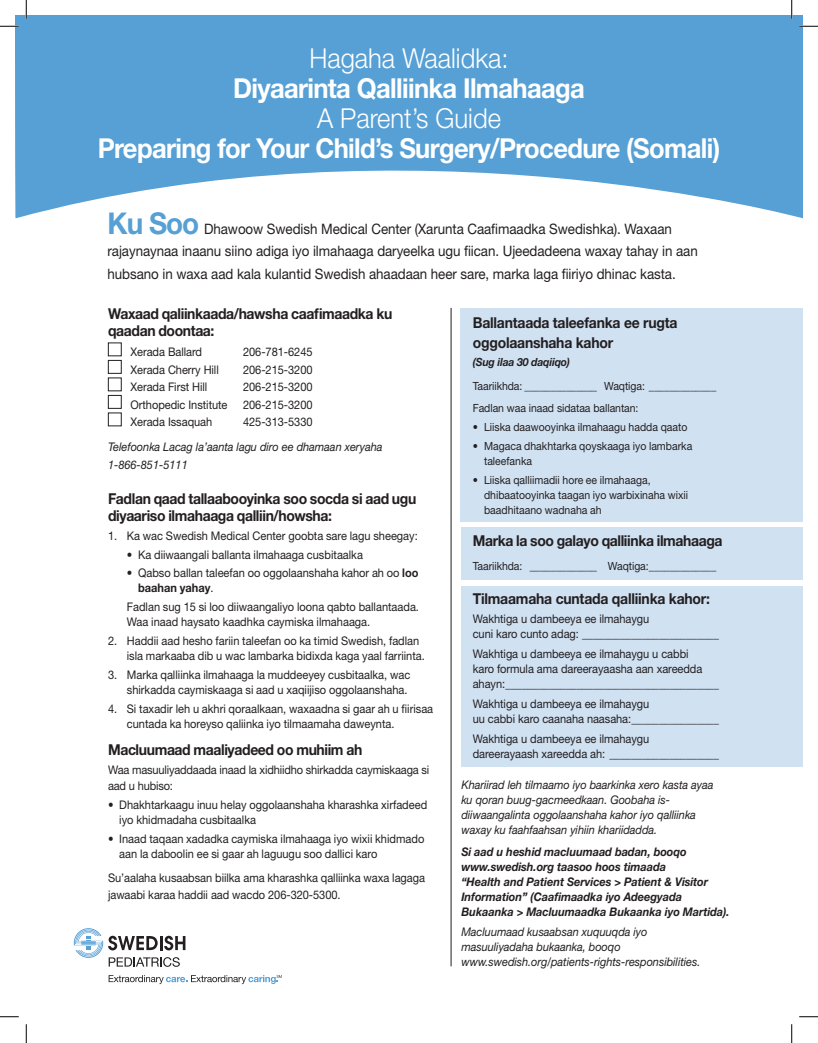
<style>
.page{position:relative;width:818px;height:1043px;background:#fff}
.page>*{position:absolute;margin:0;border:0;box-sizing:border-box;transform-origin:0 0}
.t1{font:700 27.5px/30px "Helvetica Neue LT Std";letter-spacing:-.025em;color:#fff;text-align:center;scale:.93 1}
.t2{font:300 27.5px "Helvetica Neue LT Std";color:#fff;scale:.93 1}
.SUBHEAD_1{font:700 15px/17.5px "Helvetica Neue LT Std";letter-spacing:-.025em;color:#231f20;scale:.93 1}
.SUBHEAD1{font:700 15px/20px "Helvetica Neue LT Std";letter-spacing:-.015em;color:#231f20;scale:.93 1}
.BODY_TEXT{font:14.38px/22.5px "Helvetica Neue LT Std";letter-spacing:-.005em;color:#231f20;scale:.93 1}
.Bullet_Text-small_sp{font:11.88px/15px "Helvetica Neue LT Std";color:#231f20;scale:.93 1}
.BODY_TEXT-2{font:11.88px/15px "Helvetica Neue LT Std";letter-spacing:-.005em;color:#231f20;scale:.93 1}
.BODY_TEXT-3{font:italic 11.88px/15px "Helvetica Neue LT Std";letter-spacing:-.005em;color:#231f20;scale:.93 1}
.BODY_TEXT-4{font:italic 700 11.88px/15px "Helvetica Neue LT Std";letter-spacing:-.005em;color:#231f20;scale:.93 1}
.SUBHEAD1-2{font:11.88px/16.2px "Helvetica Neue LT Std";letter-spacing:-.015em;color:#231f20;scale:.93 1}
.Bullet_Text-small_sp-2{font:11.25px/15px "Helvetica Neue LT Std";color:#231f20;scale:.93 1}
.BODY_TEXT-5{font:11.25px "Helvetica Neue LT Std";letter-spacing:-.005em;color:#231f20;scale:.93 1}
.SUBHEAD1-3{font:italic 700 11.25px "Helvetica Neue LT Std";letter-spacing:-.015em;color:#231f20;scale:.93 1}
.s1{font-weight:300}
.s2{font-weight:700;font-size:30px;color:#56a0d5}
.s3{font-weight:700}
</style>
<div class="page">
<svg style="left:15px;top:15px;width:787px;height:204px;fill:#56a0d5"></svg>
<hr style="left:451px;top:308px;width:1px;height:658px;background:#231f20">
<div style="left:461px;top:527px;width:341px;height:52px;background:#d0e1f2"></div>
<div style="left:460px;top:308px;width:342px;height:213px;background:#d0e1f2"></div>
<div style="left:108px;top:342px;width:13px;height:14px;border:1px solid #231f20"></div>
<div style="left:108px;top:360px;width:13px;height:13px;border:1px solid #231f20"></div>
<div style="left:108px;top:377px;width:13px;height:14px;border:1px solid #231f20"></div>
<div style="left:108px;top:395px;width:13px;height:13px;border:1px solid #231f20"></div>
<div style="left:108px;top:412px;width:13px;height:14px;border:1px solid #231f20"></div>
<div style="left:461px;top:585px;width:341px;height:181px;background:#d0e1f2"></div>
<svg style="left:109px;top:975px;width:173px;height:9px"></svg>
<svg style="left:74px;top:928px;width:111px;height:38px"></svg>
<svg style="left:0;top:25px;width:19px;height:2px"></svg>
<svg style="left:799px;top:25px;width:19px;height:2px"></svg>
<svg style="left:0;top:1016px;width:19px;height:1px"></svg>
<svg style="left:799px;top:1016px;width:19px;height:1px"></svg>
<svg style="left:25px;top:0;width:2px;height:19px"></svg>
<svg style="left:25px;top:1024px;width:2px;height:18px"></svg>
<svg style="left:790px;top:0;width:2px;height:19px"></svg>
<svg style="left:791px;top:1024px;width:1px;height:18px"></svg>
<p class="t1" style="left:233px;top:43px;width:380px"><span class="s1">Hagaha Waalidka:<br></span>Diyaarinta Qalliinka Ilmahaaga</p>
<p class="t2" style="left:317px;top:102px;width:199px">A Parent’s Guide</p>
<p class="t1" style="left:98px;top:133px;width:671px">Preparing for Your Child’s Surgery/Procedure (Somali)</p>
<p class="BODY_TEXT" style="left:108px;top:217px;width:636px"><span class="s2">Ku Soo</span> Dhawoow Swedish Medical Center (Xarunta Caafimaadka Swedishka). Waxaan rajaynaynaa inaanu siino adiga iyo ilmahaaga daryeelka ugu fiican. Ujeedadeena waxay tahay in aan hubsano in waxa aad kala kulantid Swedish ahaadaan heer sare, marka laga fiiriyo dhinac kasta.</p>
<p class="SUBHEAD_1" style="left:108px;top:304px;width:307px">Waxaad qaliinkaada/hawsha caafimaadka ku qaadan doontaa:</p>
<p class="BODY_TEXT-2" style="left:130px;top:344px;width:78px">Xerada Ballard</p>
<p class="BODY_TEXT-2" style="left:243px;top:344px;width:76px">206-781-6245</p>
<p class="BODY_TEXT-2" style="left:130px;top:362px;width:96px">Xerada Cherry Hill</p>
<p class="BODY_TEXT-2" style="left:243px;top:362px;width:76px">206-215-3200</p>
<p class="BODY_TEXT-2" style="left:130px;top:379px;width:84px">Xerada First Hill</p>
<p class="BODY_TEXT-2" style="left:243px;top:379px;width:76px">206-215-3200</p>
<p class="BODY_TEXT-2" style="left:130px;top:397px;width:106px">Orthopedic Institute</p>
<p class="BODY_TEXT-2" style="left:243px;top:397px;width:76px">206-215-3200</p>
<p class="BODY_TEXT-2" style="left:130px;top:414px;width:89px">Xerada Issaquah</p>
<p class="BODY_TEXT-2" style="left:243px;top:414px;width:76px">425-313-5330</p>
<p class="BODY_TEXT-3" style="left:108px;top:438px;width:296px;line-height:17.5px">Telefoonka Lacag la’aanta lagu diro ee dhamaan xeryaha<br>1-866-851-5111</p>
<p class="SUBHEAD_1" style="left:108px;top:489px;width:333px">Fadlan qaad tallaabooyinka soo socda si aad ugu diyaariso ilmahaaga qalliin/howsha:</p>
<p class="Bullet_Text-small_sp" style="left:108px;top:528px;width:334px">1. Ka wac Swedish Medical Center goobta sare lagu sheegay:</p>
<p class="Bullet_Text-small_sp" style="left:127px;top:547px;width:255px">• Ka diiwaangali ballanta ilmahaaga cusbitaalka</p>
<p class="Bullet_Text-small_sp" style="left:138px;top:565px;width:303px;text-indent:-11px">• Qabso ballan taleefan oo oggolaanshaha kahor ah oo <span class="s3">loo baahan yahay</span>.</p>
<p class="Bullet_Text-small_sp" style="left:127px;top:599px;width:316px">Fadlan sug 15 si loo diiwaangaliyo loona qabto ballantaada.<br>Waa inaad haysato kaadhka caymiska ilmahaaga.</p>
<p class="Bullet_Text-small_sp" style="left:127px;top:633px;width:322px;text-indent:-19px">2. Haddii aad hesho fariin taleefan oo ka timid Swedish, fadlan isla markaaba dib u wac lambarka bidixda kaga yaal farriinta.</p>
<p class="Bullet_Text-small_sp" style="left:108px;top:667px;width:326px;text-align:right">3. Marka qalliinka ilmahaaga la muddeeyey cusbitaalka, wac shirkadda caymiskaaga si aad u xaqiijiso oggolaanshaha.</p>
<p class="Bullet_Text-small_sp" style="left:127px;top:700px;width:331px;text-indent:-19px">4. Si taxadir leh u akhri qoraalkaan, waxaadna si gaar ah u fiirisaa cuntada ka horeyso qaliinka iyo tilmaamaha daweynta.</p>
<p class="SUBHEAD_1" style="left:108px;top:740px;width:275px">Macluumaad maaliyadeed oo muhiim ah</p>
<p class="SUBHEAD1-2" style="left:108px;top:761px;width:347px">Waa masuuliyaddaada inaad la xidhiidho shirkadda caymiskaaga si aad u hubiso:</p>
<p class="Bullet_Text-small_sp" style="left:119px;top:797px;width:332px;text-indent:-11px">• Dhakhtarkaagu inuu helay oggolaanshaha kharashka xirfadeed iyo khidmadaha cusbitaalka</p>
<p class="Bullet_Text-small_sp" style="left:119px;top:830px;width:329px;text-indent:-11px">• Inaad taqaan xadadka caymiska ilmahaaga iyo wixii khidmado aan la daboolin ee si gaar ah laguugu soo dallici karo</p>
<p class="BODY_TEXT-2" style="left:108px;top:869px;width:342px;line-height:16.9px">Su’aalaha kusaabsan biilka ama kharashka qalliinka waxa lagaga jawaabi karaa haddii aad wacdo 206-320-5300.</p>
<p class="SUBHEAD1" style="left:472px;top:313px;width:222px">Ballantaada taleefanka ee rugta oggolaanshaha kahor</p>
<p class="SUBHEAD1-3" style="left:472px;top:355px;width:106px">(Sug ilaa 30 daqiiqo)</p>
<p class="BODY_TEXT-5" style="left:472px;top:379px;width:263px">Taariikhda: ______________ Waqtiga: _____________</p>
<p class="BODY_TEXT-5" style="left:472px;top:401px;width:180px">Fadlan waa inaad sidataa ballantan:</p>
<p class="Bullet_Text-small_sp-2" style="left:472px;top:419px;width:232px">• Liiska daawooyinka ilmahaagu hadda qaato</p>
<p class="Bullet_Text-small_sp-2" style="left:484px;top:438px;width:225px;text-indent:-11px">• Magaca dhakhtarka qoyskaaga iyo lambarka taleefanka</p>
<p class="Bullet_Text-small_sp-2" style="left:484px;top:472px;width:221px;text-indent:-11px">• Liiska qalliimadii hore ee ilmahaaga, dhibaatooyinka taagan iyo warbixinaha wixii baadhitaano wadnaha ah</p>
<p class="SUBHEAD_1" style="left:472px;top:531px;width:270px">Marka la soo galayo qalliinka ilmahaaga</p>
<p class="BODY_TEXT-5" style="left:472px;top:559px;width:263px">Taariikhda: _____________ Waqtiga:_____________</p>
<p class="SUBHEAD1" style="left:472px;top:588px;width:257px">Tilmaamaha cuntada qalliinka kahor:</p>
<p class="BODY_TEXT-2" style="left:472px;top:611px;width:266px">Wakhtiga u dambeeya ee ilmahaygu<br>cuni karo cunto adag: _________________________</p>
<p class="BODY_TEXT-2" style="left:472px;top:646px;width:266px">Wakhtiga u dambeeya ee ilmahaygu u cabbi<br>karo formula ama dareerayaasha aan xareedda ahayn:_______________________________________</p>
<p class="BODY_TEXT-2" style="left:472px;top:696px;width:266px">Wakhtiga u dambeeya ee ilmahaygu<br>uu cabbi karo caanaha naasaha:________________</p>
<p class="BODY_TEXT-2" style="left:472px;top:731px;width:266px">Wakhtiga u dambeeya ee ilmahaygu<br>dareerayaash xareedda ah: ____________________</p>
<p class="BODY_TEXT-3" style="left:461px;top:777px;width:273px">Khariirad leh tilmaamo iyo baarkinka xero kasta ayaa ku qoran buug-gacmeedkaan. Goobaha is&shy;diiwaangalinta oggolaanshaha kahor iyo qalliinka waxay ku faahfaahsan yihiin khariidadda.</p>
<p class="BODY_TEXT-4" style="left:461px;top:844px;width:290px">Si aad u heshid macluumaad badan, booqo www.swedish.org taasoo hoos timaada<br>“Health and Patient Services &gt; Patient &amp; Visitor Information” (Caafimaadka iyo Adeegyada Bukaanka &gt; Macluumaadka Bukaanka iyo Martida).</p>
<p class="BODY_TEXT-3" style="left:461px;top:923px;width:258px">Macluumaad kusaabsan xuquuqda iyo masuuliyadaha bukaanka, booqo www.swedish.org/patients-rights-responsibilities.</p>
</div>
